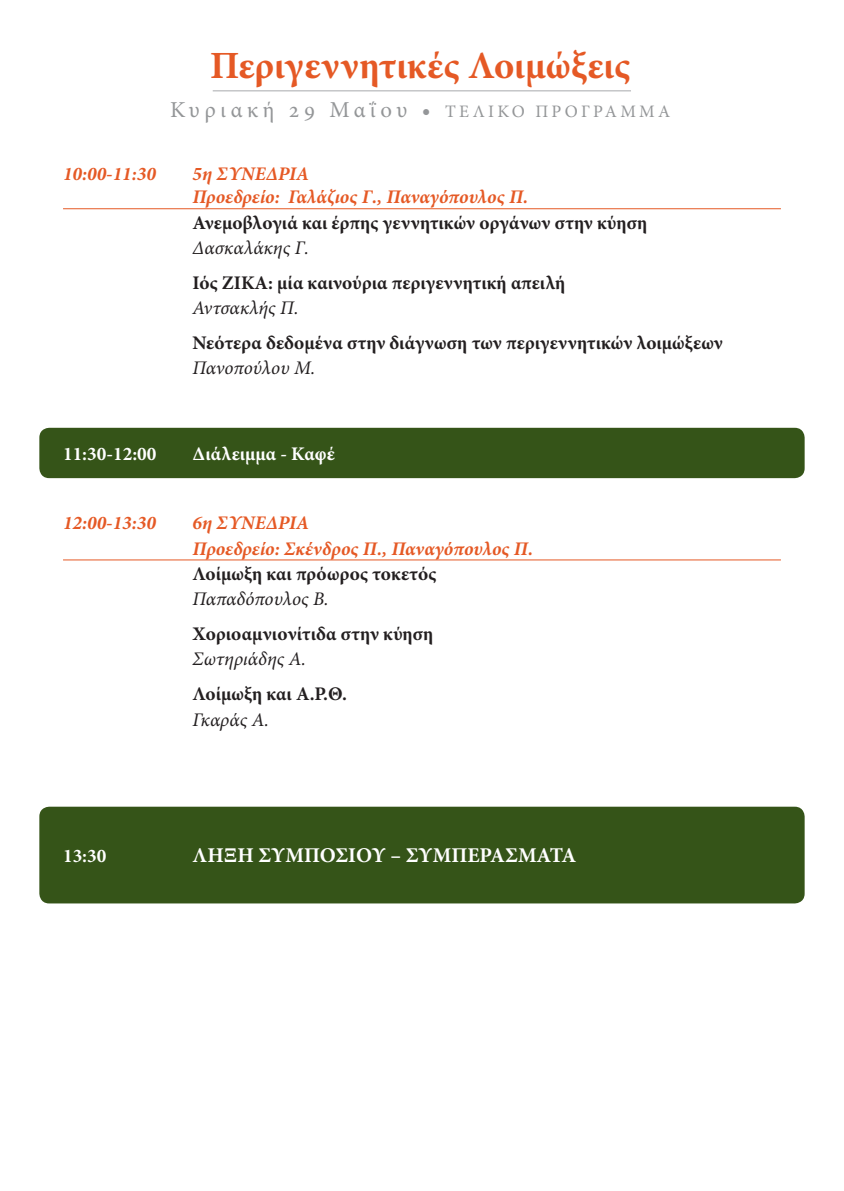
<style>
.page{position:relative;width:844px;height:1191px;background:#fff}
.page>*{position:absolute;margin:0;border:0;box-sizing:border-box;transform-origin:0 0}
.t1{font:700 38.5px "Minion Pro";color:#e55925}
.t2{font:22.75px "Minion Pro";letter-spacing:.2em;color:#949698}
.t3{font:700 21px "Minion Pro";color:#fff}
.t4{font:700 19.25px "Minion Pro";color:#231f20}
.t5{font:italic 700 19.25px/23.1px "Minion Pro";color:#e55925}
.t6{font:italic 19.25px "Minion Pro";color:#231f20}
.t7{font:700 19.25px "Minion Pro";color:#fff}
.s1{font-size:17.5px}
</style>
<div class="page">
<hr style="left:213px;top:90px;width:417px;height:1px;background:#bcbec0">
<div style="left:39px;top:428px;width:765px;height:50px;background:#355418;border-radius:10px"></div>
<div style="left:39px;top:806px;width:765px;height:97px;background:#355418;border-radius:10px"></div>
<hr style="left:63px;top:208px;width:717px;height:1px;background:#e55925">
<hr style="left:63px;top:559px;width:717px;height:1px;background:#e55925">
<hr style="left:843px;top:920px;width:1px;height:271px;background:#e55925">
<h1 class="t1" style="left:210px;top:38px;width:422px">Περιγεννητικές Λοιμώξεις</h1>
<p class="t2" style="left:170px;top:95px;width:501px">Κυριακή 29 Μαΐου • <span class="s1">ΤΕΛΙΚΌ ΠΡΌΓΡΑΜΜΑ</span></p>
<p class="t5" style="left:63px;top:162px;width:94px">10:00-11:30</p>
<p class="t5" style="left:192px;top:162px;width:337px">5η ΣΥΝΕΔΡΙΑ<br>Προεδρείο: Γαλάζιος Γ., Παναγόπουλος Π.</p>
<p class="t4" style="left:192px;top:209px;width:456px">Ανεμοβλογιά και έρπης γεννητικών οργάνων στην κύηση</p>
<p class="t6" style="left:192px;top:234px;width:118px">Δασκαλάκης Γ.</p>
<p class="t4" style="left:192px;top:269px;width:374px">Ιός ZIKA: μία καινούρια περιγεννητική απειλή</p>
<p class="t6" style="left:192px;top:295px;width:107px">Αντσακλής Π.</p>
<p class="t4" style="left:192px;top:329px;width:531px">Νεότερα δεδομένα στην διάγνωση των περιγεννητικών λοιμώξεων</p>
<p class="t6" style="left:192px;top:355px;width:124px">Πανοπούλου Μ.</p>
<p class="t7" style="left:63px;top:440px;width:95px">11:30-12:00</p>
<p class="t7" style="left:192px;top:440px;width:144px">Διάλειμμα - Καφέ</p>
<p class="t5" style="left:63px;top:511px;width:94px">12:00-13:30</p>
<p class="t5" style="left:192px;top:510px;width:342px;line-height:25.2px">6η ΣΥΝΕΔΡΙΑ<br>Προεδρείο: Σκένδρος Π., Παναγόπουλος Π.</p>
<p class="t4" style="left:192px;top:560px;width:245px">Λοίμωξη και πρόωρος τοκετός</p>
<p class="t6" style="left:192px;top:585px;width:137px">Παπαδόπουλος Β.</p>
<p class="t4" style="left:192px;top:620px;width:242px">Χοριοαμνιονίτιδα στην κύηση</p>
<p class="t6" style="left:192px;top:646px;width:115px">Σωτηριάδης Α.</p>
<p class="t4" style="left:192px;top:680px;width:156px">Λοίμωξη και Α.Ρ.Θ.</p>
<p class="t6" style="left:192px;top:706px;width:78px">Γκαράς Α.</p>
<p class="t7" style="left:63px;top:842px;width:45px">13:30</p>
<p class="t3" style="left:192px;top:840px;width:385px">ΛΗΞΗ ΣΥΜΠΟΣΙΟΥ – ΣΥΜΠΕΡΑΣΜΑΤΑ</p>
</div>
